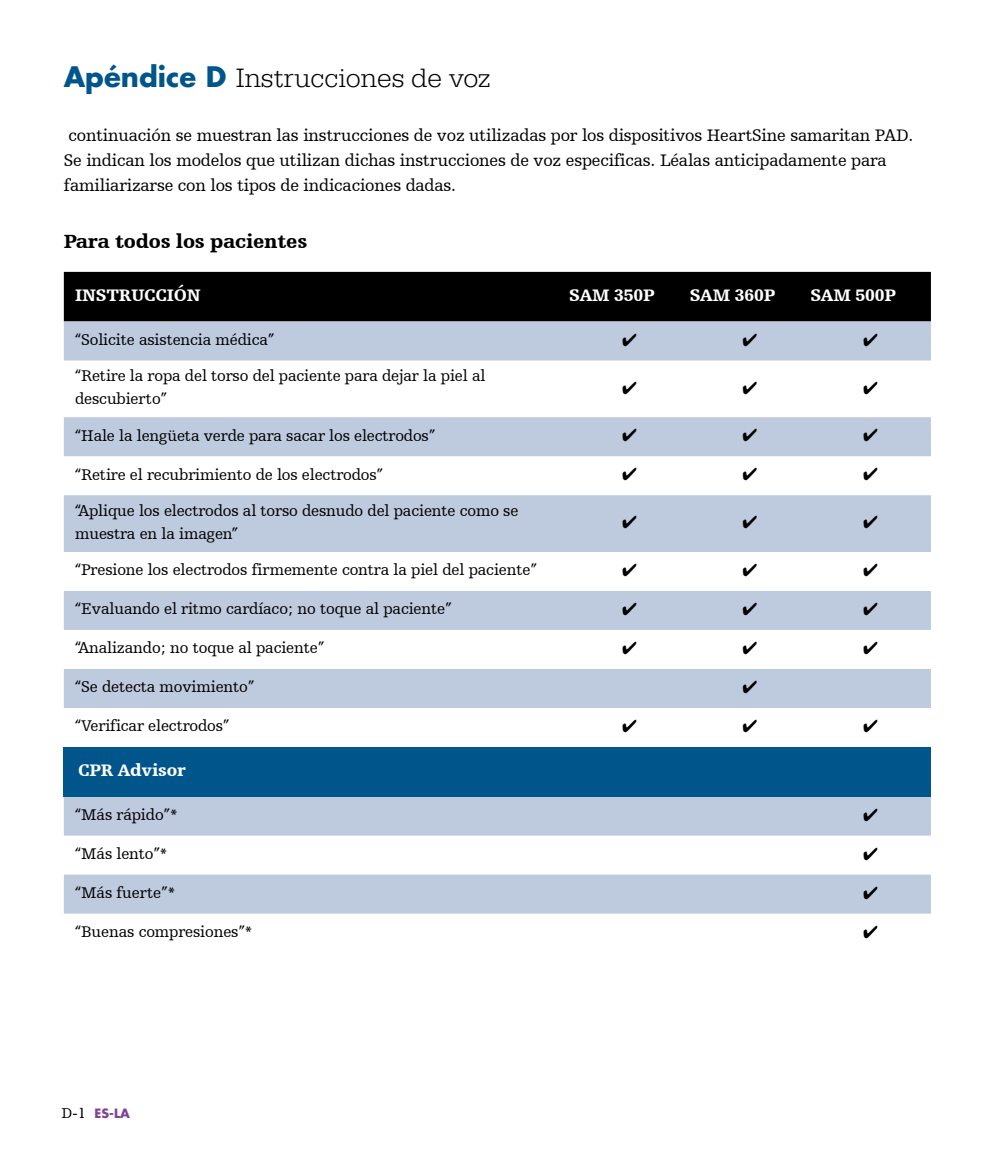
<style>
.page{position:relative;width:993px;height:1170px;background:#fff}
.page>*{position:absolute;margin:0;border:0;box-sizing:border-box;transform-origin:0 0}
.t1{font:300 27.5px "Egyptienne URW";color:#000}
.Sub_heads_8_11_bold{font:900 20px "Humanist Slabserif 712 BT";letter-spacing:-.01em;color:#000}
.Body_copy_7_10{font:17.5px/25px "Humanist Slabserif 712 BT";letter-spacing:-.01em;color:#000}
.Table_headers{font:900 17.5px "Humanist Slabserif 712 BT";letter-spacing:-.01em;color:#fff}
.Table_text{font:16.25px/23.2px "Humanist Slabserif 712 BT";letter-spacing:-.01em;color:#000}
.t2{font:700 12.5px "Futura Std";color:#7f4594}
.s1{font-family:"Futura Std";font-weight:700;color:#00558b}
.s2{font-family:"Humanist Slabserif 712 BT";font-weight:400;font-size:15px;color:#000}
</style>
<div class="page">
<div style="left:64px;top:272px;width:866px;height:49px;background:#000"></div>
<svg style="left:64px;top:321px;width:866px;height:592px;fill:#becade"></svg>
<div style="left:64px;top:747px;width:866px;height:49px;background:#00558b"></div>
<svg style="left:622px;top:333px;width:14px;height:13px"></svg>
<svg style="left:743px;top:333px;width:13px;height:13px"></svg>
<svg style="left:863px;top:333px;width:14px;height:13px"></svg>
<svg style="left:622px;top:381px;width:14px;height:13px"></svg>
<svg style="left:743px;top:381px;width:13px;height:13px"></svg>
<svg style="left:863px;top:381px;width:14px;height:13px"></svg>
<svg style="left:622px;top:429px;width:14px;height:12px"></svg>
<svg style="left:743px;top:429px;width:13px;height:12px"></svg>
<svg style="left:863px;top:429px;width:14px;height:12px"></svg>
<svg style="left:622px;top:468px;width:14px;height:12px"></svg>
<svg style="left:743px;top:468px;width:13px;height:12px"></svg>
<svg style="left:863px;top:468px;width:14px;height:12px"></svg>
<svg style="left:622px;top:516px;width:14px;height:12px"></svg>
<svg style="left:743px;top:516px;width:13px;height:12px"></svg>
<svg style="left:863px;top:516px;width:14px;height:12px"></svg>
<svg style="left:622px;top:563px;width:14px;height:13px"></svg>
<svg style="left:743px;top:563px;width:13px;height:13px"></svg>
<svg style="left:863px;top:563px;width:14px;height:13px"></svg>
<svg style="left:622px;top:602px;width:14px;height:13px"></svg>
<svg style="left:743px;top:602px;width:13px;height:13px"></svg>
<svg style="left:863px;top:602px;width:14px;height:13px"></svg>
<svg style="left:622px;top:641px;width:14px;height:13px"></svg>
<svg style="left:743px;top:641px;width:13px;height:13px"></svg>
<svg style="left:863px;top:641px;width:14px;height:13px"></svg>
<svg style="left:743px;top:680px;width:13px;height:13px"></svg>
<svg style="left:622px;top:719px;width:14px;height:13px"></svg>
<svg style="left:743px;top:719px;width:13px;height:13px"></svg>
<svg style="left:863px;top:719px;width:14px;height:13px"></svg>
<svg style="left:863px;top:808px;width:14px;height:13px"></svg>
<svg style="left:863px;top:847px;width:14px;height:13px"></svg>
<svg style="left:863px;top:886px;width:14px;height:12px"></svg>
<h1 class="t1" style="left:64px;top:61px;width:428px"><span class="s1">Apéndice D</span> Instrucciones de voz</h1>
<p class="Body_copy_7_10" style="left:64px;top:122px;width:850px">continuación se muestran las instrucciones de voz utilizadas por los dispositivos HeartSine samaritan PAD.<br>Se indican los modelos que utilizan dichas instrucciones de voz especificas. Léalas anticipadamente para familiarizarse con los tipos de indicaciones dadas.</p>
<p class="Sub_heads_8_11_bold" style="left:64px;top:229px;width:245px">Para todos los pacientes</p>
<p class="Table_headers" style="left:75px;top:284px;width:127px">INSTRUCCIÓN</p>
<p class="Table_headers" style="left:569px;top:284px;width:87px">SAM 350P</p>
<p class="Table_headers" style="left:689px;top:284px;width:87px">SAM 360P</p>
<p class="Table_headers" style="left:810px;top:284px;width:87px">SAM 500P</p>
<p class="Table_text" style="left:75px;top:327px;width:201px">“Solicite asistencia médica”</p>
<p class="Table_text" style="left:75px;top:364px;width:412px">“Retire la ropa del torso del paciente para dejar la piel al descubierto”</p>
<p class="Table_text" style="left:75px;top:423px;width:361px">“Hale la lengüeta verde para sacar los electrodos”</p>
<p class="Table_text" style="left:75px;top:462px;width:309px">“Retire el recubrimiento de los electrodos”</p>
<p class="Table_text" style="left:75px;top:498px;width:444px">“Aplique los electrodos al torso desnudo del paciente como se muestra en la imagen”</p>
<p class="Table_text" style="left:75px;top:558px;width:463px">“Presione los electrodos firmemente contra la piel del paciente”</p>
<p class="Table_text" style="left:75px;top:597px;width:377px">“Evaluando el ritmo cardíaco; no toque al paciente”</p>
<p class="Table_text" style="left:75px;top:636px;width:250px">“Analizando; no toque al paciente”</p>
<p class="Table_text" style="left:75px;top:675px;width:180px">“Se detecta movimiento”</p>
<p class="Table_text" style="left:75px;top:714px;width:155px">“Verificar electrodos”</p>
<p class="Table_headers" style="left:78px;top:759px;width:109px">CPR Advisor</p>
<p class="Table_text" style="left:75px;top:802px;width:104px">“Más rápido”*</p>
<p class="Table_text" style="left:75px;top:841px;width:94px">“Más lento”*</p>
<p class="Table_text" style="left:75px;top:880px;width:102px">“Más fuerte”*</p>
<p class="Table_text" style="left:75px;top:919px;width:179px">“Buenas compresiones”*</p>
<p class="t2" style="left:61px;top:1104px;width:70px"><span class="s2">D-1</span> ES-LA</p>
</div>
